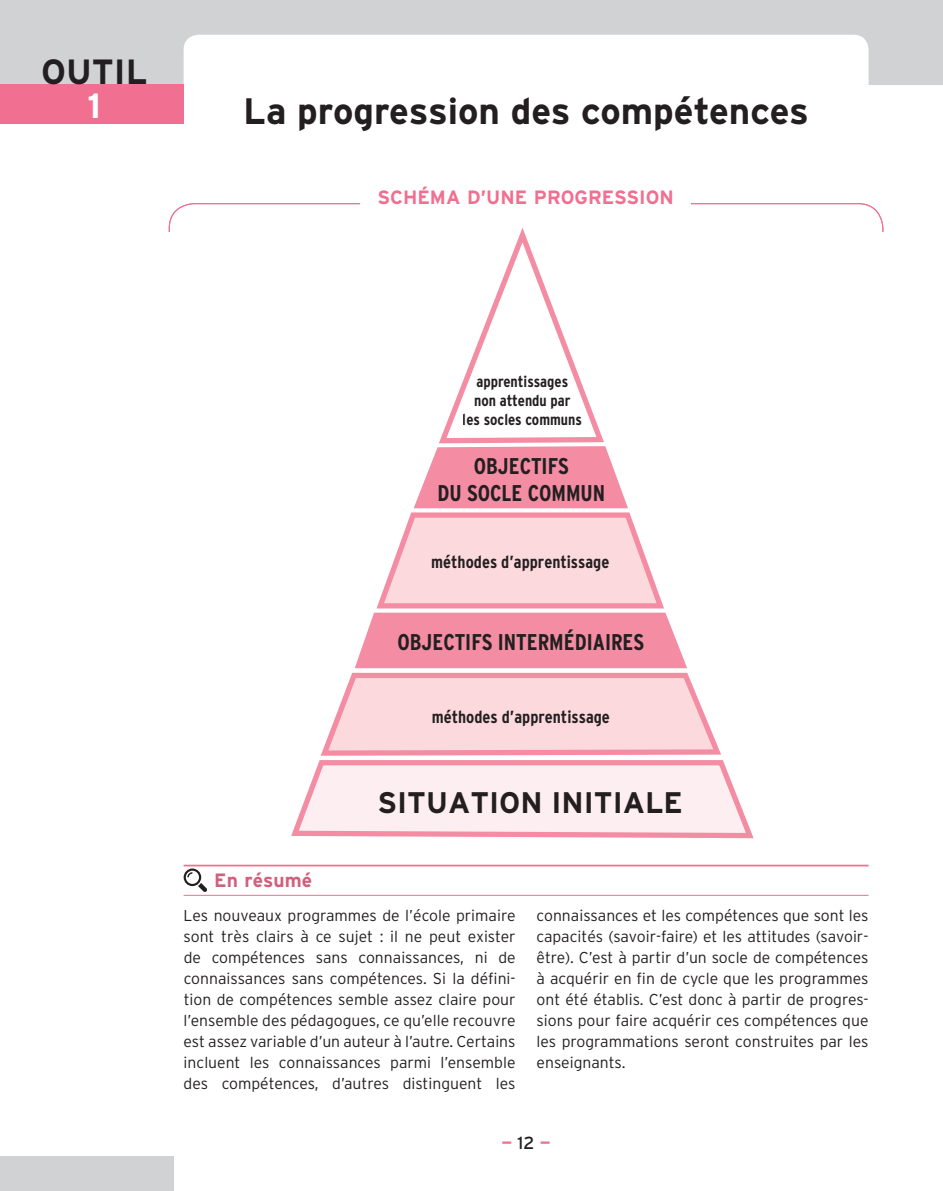
<style>
.page{position:relative;width:943px;height:1191px;background:#fff}
.page>*{position:absolute;margin:0;border:0;box-sizing:border-box;transform-origin:0 0}
.t1{font:700 36.75px "Interstate";color:#231f20}
.t2{font:700 35px "Interstate";color:#231f20}
.t3{font:700 35px "Interstate";color:#fff}
.t4{font:700 29.75px "Interstate";color:#231f20}
.t5{font:700 condensed 22.75px/27.3px "Interstate";color:#231f20;text-align:center}
.t6{font:700 19.25px "Interstate";color:#f16f90}
.t7{font:700 19.25px "Interstate";color:#d1607e}
.t8{font:700 condensed 17.5px "Interstate";color:#231f20}
.t9{font:700 17.5px "Interstate";color:#f16f90}
.t10{font:300 15.75px/21px "Interstate";color:#231f20;text-align:justify}
.t11{font:700 condensed 15.75px/18.9px "Interstate";color:#231f20;text-align:center}
.s1{font-weight:400;color:#231f20}
</style>
<div class="page">
<div style="left:0;top:0;width:943px;height:84px;background:#d1d2d4"></div>
<div style="left:184px;top:35px;width:684px;height:89px;background:#fff;border-radius:15px"></div>
<div style="left:0;top:84px;width:184px;height:40px;background:#f16f90"></div>
<div style="left:0;top:1156px;width:174px;height:35px;background:#d1d2d4"></div>
<svg style="left:291px;top:228px;width:462px;height:610px"></svg>
<hr style="left:184px;top:864px;width:684px;height:2px;background:#f16f90">
<hr style="left:184px;top:895px;width:684px;height:1px;background:#f16f90">
<svg style="left:184px;top:868px;width:23px;height:24px"></svg>
<h2 class="t2" style="left:41px;top:52px;width:108px">Outil</h2>
<h2 class="t3" style="left:88px;top:86px;width:15px">1</h2>
<h1 class="t1" style="left:243px;top:91px;width:567px">La progression des compétences</h1>
<p class="t6" style="left:377px;top:187px;width:184px">SCHÉMA D’UN E PROGR</p>
<p class="t6" style="left:601px;top:187px;width:25px">ESSION</p>
<p class="t11" style="left:463px;top:372px;width:121px">apprentissages<br>non attendu par<br>les socles communs</p>
<h3 class="t5" style="left:437px;top:452px;width:169px">OBJECTIFS<br>DU SOCLE COMMUN</h3>
<p class="t8" style="left:431px;top:552px;width:179px">méthodes d’apprentissage</p>
<h3 class="t5" style="left:397px;top:628px;width:248px">OBJECTIFS INTERMÉDIAIRES</h3>
<p class="t8" style="left:432px;top:707px;width:179px">méthodes d’apprentissage</p>
<p class="t7" style="left:214px;top:870px;width:99px">En résumé</p>
<h3 class="t4" style="left:377px;top:785px;width:307px">SITUATION INITIALE</h3>
<p class="t10" style="left:184px;top:905px;width:333px">Les nouveaux programmes de l’école primaire sont très clairs à ce sujet : il ne peut exister de compétences sans connaissances, ni de connaissances sans compétences. Si la défini&shy;tion de compétences semble assez claire pour l’ensemble des pédagogues, ce qu’elle recouvre est assez variable d’un auteur à l’autre. Certains incluent les connaissances parmi l’ensemble des compétences, d’autres distinguent les</p>
<p class="t10" style="left:536px;top:905px;width:333px">connaissances et les compétences que sont les capacités (savoir-faire) et les attitudes (savoir&shy;être). C’est à partir d’un socle de compétences à acquérir en fin de cycle que les programmes ont été établis. C’est donc à partir de progres&shy;sions pour faire acquérir ces compétences que les programmations seront construites par les enseignants.</p>
<p class="t9" style="left:501px;top:1133px;width:50px">—<span class="s1">12</span>—</p>
</div>
